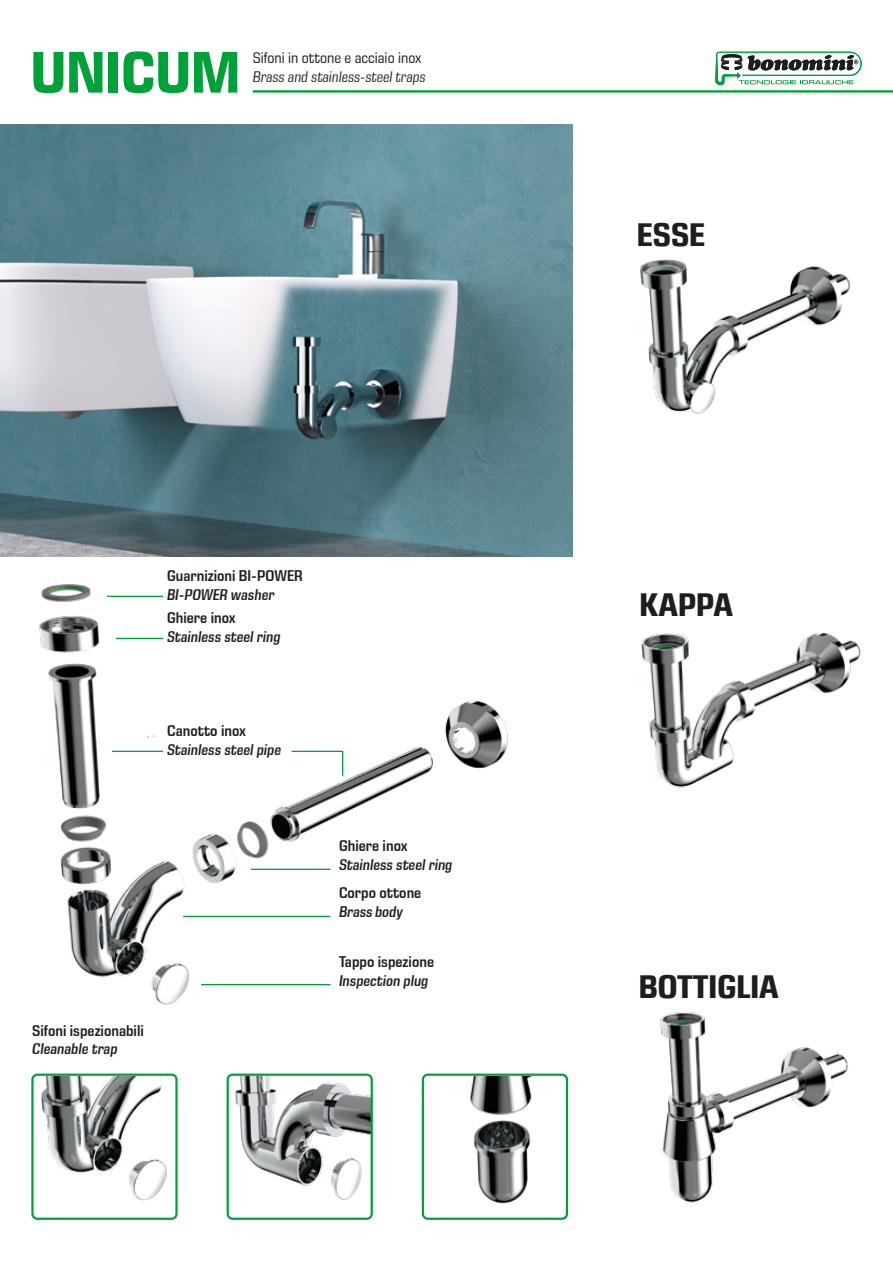
<style>
.page{position:relative;width:893px;height:1263px;background:#fff}
.page>*{position:absolute;margin:0;border:0;box-sizing:border-box;transform-origin:0 0}
.t1{font:700 59.85px "Eurostile Next Pro Nr";color:#00a03b}
.t2{font:700 33px "Eurostile Next Pro Nr";color:#1e1e1c}
.t3{font:15.75px "Eurostile Next Pro Nr Semi Bd It";color:#1e1e1c}
.t4{font:15.75px "Eurostile Next Pro Nr Semi Bd";color:#1e1e1c}
.t5{font:15.6px "Eurostile Next Pro Nr It";color:#1e1e1c}
.t6{font:15.6px "Eurostile Next Pro Nr";color:#1e1e1c}
</style>
<div class="page">
<img style="left:0;top:555px;width:573px;height:450px">
<svg style="left:715px;top:52px;width:147px;height:33px"></svg>
<hr style="left:253px;top:90px;width:640px;height:3px;background:#00a03b">
<img style="left:0;top:125px;width:572px;height:431px">
<img style="left:546px;top:208px;width:305px;height:225px">
<img style="left:545px;top:580px;width:316px;height:229px">
<img style="left:558px;top:992px;width:290px;height:221px">
<img style="left:34px;top:1076px;width:141px;height:141px">
<div style="left:31px;top:1073px;width:147px;height:147px;border:2px solid #009f3b;border-radius:5px"></div>
<img style="left:230px;top:1076px;width:140px;height:124px">
<div style="left:227px;top:1073px;width:146px;height:147px;border:2px solid #009f3b;border-radius:5px"></div>
<img style="left:425px;top:1076px;width:140px;height:137px">
<div style="left:422px;top:1073px;width:146px;height:147px;border:2px solid #009f3b;border-radius:5px"></div>
<hr style="left:107px;top:596px;width:56px;height:1px;background:#009f3b">
<hr style="left:116px;top:638px;width:47px;height:1px;background:#009f3b">
<hr style="left:112px;top:751px;width:51px;height:1px;background:#009f3b">
<svg style="left:290px;top:750px;width:54px;height:27px"></svg>
<hr style="left:183px;top:916px;width:147px;height:1px;background:#009f3b">
<hr style="left:251px;top:869px;width:79px;height:1px;background:#009f3b">
<hr style="left:201px;top:984px;width:129px;height:1px;background:#009f3b">
<h1 class="t1" style="left:31px;top:38px;width:211px">UNICUM</h1>
<p class="t6" style="left:253px;top:49px;width:170px">Sifoni in ottone e acciaio inox</p>
<p class="t5" style="left:253px;top:68px;width:174px">Brass and stainless-steel traps</p>
<p class="t4" style="left:167px;top:567px;width:137px">Guarnizioni BI-POWER</p>
<p class="t3" style="left:167px;top:586px;width:109px">BI-POWER washer</p>
<p class="t4" style="left:167px;top:609px;width:70px">Ghiere inox</p>
<p class="t3" style="left:167px;top:628px;width:115px">Stainless steel ring</p>
<p class="t4" style="left:167px;top:722px;width:80px">Canotto inox</p>
<p class="t3" style="left:167px;top:741px;width:116px">Stainless steel pipe</p>
<p class="t4" style="left:32px;top:1021px;width:113px">Sifoni ispezionabili</p>
<p class="t3" style="left:32px;top:1040px;width:87px">Cleanable trap</p>
<p class="t4" style="left:339px;top:837px;width:70px">Ghiere inox</p>
<p class="t3" style="left:339px;top:856px;width:115px">Stainless steel ring</p>
<p class="t4" style="left:339px;top:884px;width:84px">Corpo ottone</p>
<p class="t3" style="left:339px;top:903px;width:65px">Brass body</p>
<p class="t4" style="left:339px;top:952px;width:97px">Tappo ispezione</p>
<p class="t3" style="left:339px;top:971px;width:91px">Inspection plug</p>
<h2 class="t2" style="left:637px;top:216px;width:70px">ESSE</h2>
<h2 class="t2" style="left:640px;top:586px;width:95px">KAPPA</h2>
<h2 class="t2" style="left:639px;top:968px;width:141px">BOTTIGLIA</h2>
</div>
